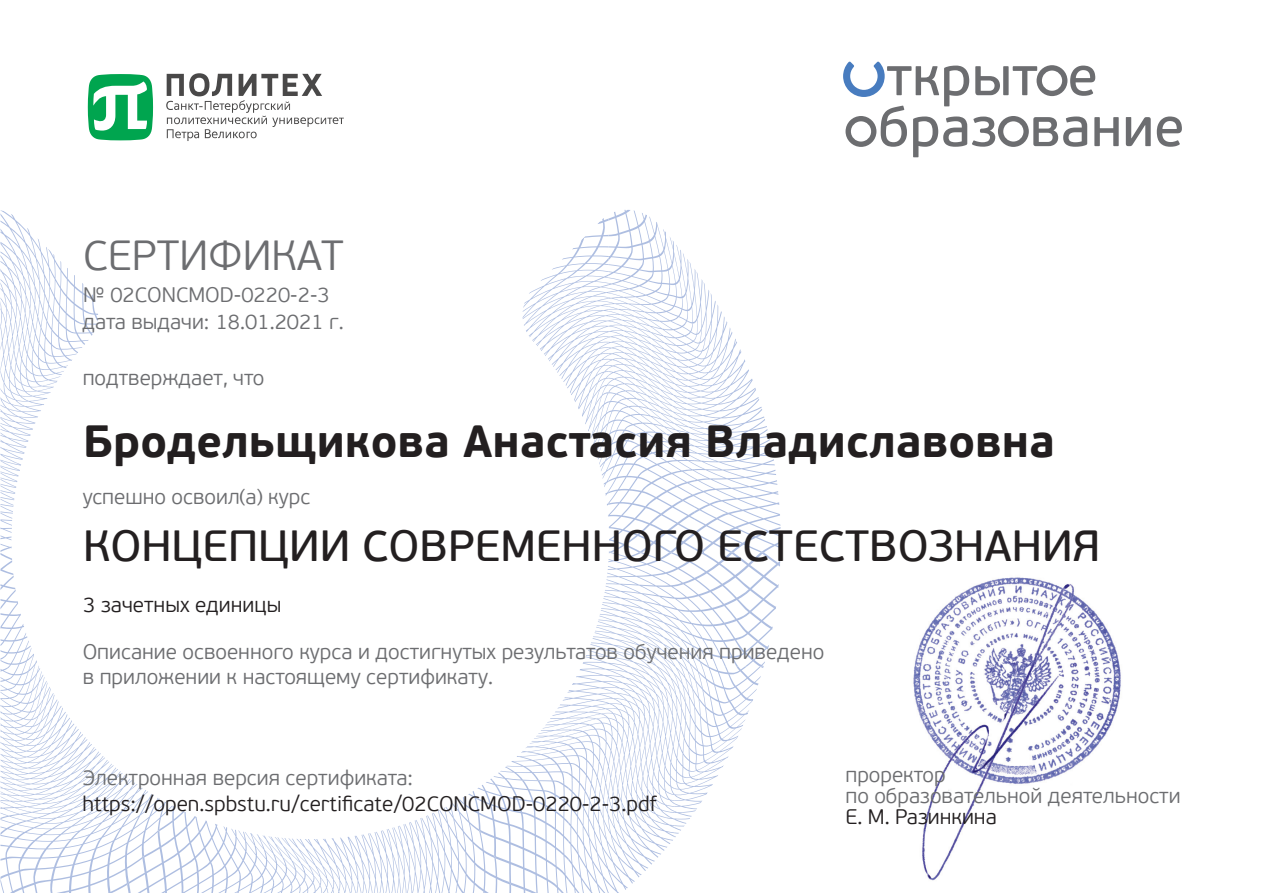
<style>
.page{position:relative;width:1263px;height:893px;background:#fff}
.page>*{position:absolute;margin:0;border:0;box-sizing:border-box;transform-origin:0 0}
.t1{font:700 45px "PF Beau Sans Pro";color:#231f20}
.t2{font:43.5px "PF Beau Sans Pro Bbook";color:#231f20}
.t3{font:300 42px "PF Beau Sans Pro";color:#6c6d70}
.t4{font:300 21px "PF Beau Sans Pro";color:#6c6d70}
.t5{font:300 21px "PF Beau Sans Pro";color:#231f20}
</style>
<div class="page">
<svg style="left:524px;top:210px;width:245px;height:342px"></svg>
<svg style="left:0;top:210px;width:98px;height:342px"></svg>
<svg style="left:0;top:553px;width:160px;height:340px"></svg>
<svg style="left:127px;top:799px;width:336px;height:94px"></svg>
<svg style="left:463px;top:552px;width:317px;height:341px"></svg>
<svg style="left:490px;top:666px;width:274px;height:227px"></svg>
<svg style="left:843px;top:62px;width:276px;height:95px"></svg>
<svg style="left:1126px;top:117px;width:25px;height:29px"></svg>
<svg style="left:1157px;top:116px;width:25px;height:31px"></svg>
<svg style="left:166px;top:73px;width:178px;height:68px"></svg>
<svg style="left:88px;top:74px;width:65px;height:66px"></svg>
<img style="left:913px;top:577px;width:208px;height:304px">
<p class="t3" style="left:83px;top:231px;width:262px">СЕРТИФИКАТ</p>
<p class="t4" style="left:83px;top:282px;width:248px">№ 02CONCMOD-0220-2-3</p>
<p class="t4" style="left:82px;top:310px;width:263px">дата выдачи: 18.01.2021 г.</p>
<p class="t4" style="left:83px;top:366px;width:183px">подтверждает, что</p>
<p class="t1" style="left:83px;top:413px;width:973px">Бродельщикова Анастасия Владиславовна</p>
<p class="t4" style="left:83px;top:485px;width:229px">успешно освоил(а) курс</p>
<p class="t2" style="left:83px;top:521px;width:1019px">КОНЦЕПЦИИ СОВРЕМЕННОГО ЕСТЕСТВОЗНАНИЯ</p>
<p class="t5" style="left:83px;top:593px;width:199px">3 зачетных единицы</p>
<p class="t4" style="left:83px;top:639px;width:743px">Описание освоенного курса и достигнутых результатов обучения приведено</p>
<p class="t4" style="left:83px;top:665px;width:412px">в приложении к настоящему сертификату.</p>
<p class="t4" style="left:83px;top:766px;width:332px">Электронная версия сертификата:</p>
<p class="t5" style="left:82px;top:792px;width:576px">https://open.spbstu.ru/certificate/02CONCMOD-0220-2-3.pdf</p>
<p class="t4" style="left:845px;top:763px;width:102px">проректор</p>
<p class="t4" style="left:845px;top:784px;width:337px">по образовательной деятельности</p>
<p class="t5" style="left:845px;top:805px;width:153px">Е. М. Разинкина</p>
</div>
